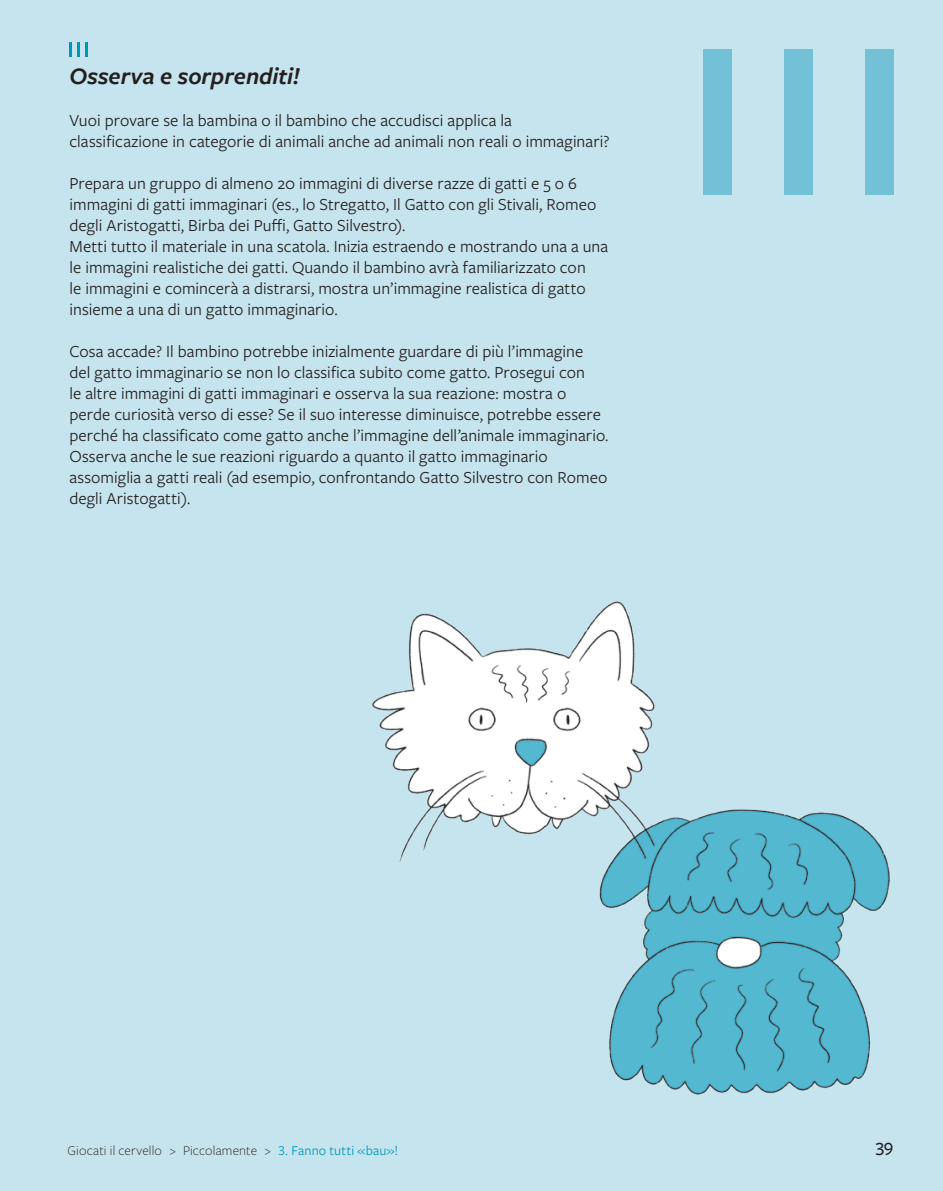
<style>
.page{position:relative;width:943px;height:1191px;background:#c6e4ed}
.page>*{position:absolute;margin:0;border:0;box-sizing:border-box;transform-origin:0 0}
.t1{font:italic 600 24.5px "Freight Sans Pro";color:#231f20}
.t2{font:500 19.25px "Freight Sans Pro";color:#231f20}
.t3{font:17.5px/21px "Freight Sans Pro";letter-spacing:.005em;color:#231f20}
.t4{font:300 14px "Freight Sans Pro";letter-spacing:.01em;color:#231f20}
.s1{font-weight:400;color:#0096b8}
</style>
<div class="page">
<hr style="left:69px;top:43px;width:3px;height:14px;background:#0096b8">
<hr style="left:77px;top:43px;width:3px;height:14px;background:#0096b8">
<hr style="left:85px;top:43px;width:3px;height:14px;background:#0096b8">
<img style="left:372px;top:601px;width:518px;height:494px">
<div style="left:703px;top:50px;width:28px;height:145px;background:#72c1d7"></div>
<div style="left:784px;top:50px;width:28px;height:145px;background:#72c1d7"></div>
<div style="left:864px;top:50px;width:29px;height:145px;background:#72c1d7"></div>
<h1 class="t1" style="left:69px;top:60px;width:232px">Osserva e sorprenditi!</h1>
<p class="t3" style="left:69px;top:109px;width:541px">Vuoi provare se la bambina o il bambino che accudisci applica la classificazione in categorie di animali anche ad animali non reali o immaginari?</p>
<p class="t3" style="left:69px;top:172px;width:540px">Prepara un gruppo di almeno 20 immagini di diverse razze di gatti e 5 o 6 immagini di gatti immaginari (es., lo Stregatto, Il Gatto con gli Stivali, Romeo degli Aristogatti, Birba dei Puffi, Gatto Silvestro).<br>Metti tutto il materiale in una scatola. Inizia estraendo e mostrando una a una le immagini realistiche dei gatti. Quando il bambino avrà familiarizzato con<br>le immagini e comincerà a distrarsi, mostra un’immagine realistica di gatto insieme a una di un gatto immaginario.</p>
<p class="t3" style="left:69px;top:340px;width:540px">Cosa accade? Il bambino potrebbe inizialmente guardare di più l’immagine del gatto immaginario se non lo classifica subito come gatto. Prosegui con<br>le altre immagini di gatti immaginari e osserva la sua reazione: mostra o perde curiosità verso di esse? Se il suo interesse diminuisce, potrebbe essere perché ha classificato come gatto anche l’immagine dell’animale immaginario.<br>Osserva anche le sue reazioni riguardo a quanto il gatto immaginario assomiglia a gatti reali (ad esempio, confrontando Gatto Silvestro con Romeo degli Aristogatti).</p>
<p class="t4" style="left:67px;top:1141px;width:332px">Giocati il cervello &gt; Piccolamente &gt; <span class="s1">3. Fanno tutti «bau»!</span></p>
<p class="t2" style="left:875px;top:1136px;width:20px">39</p>
</div>
